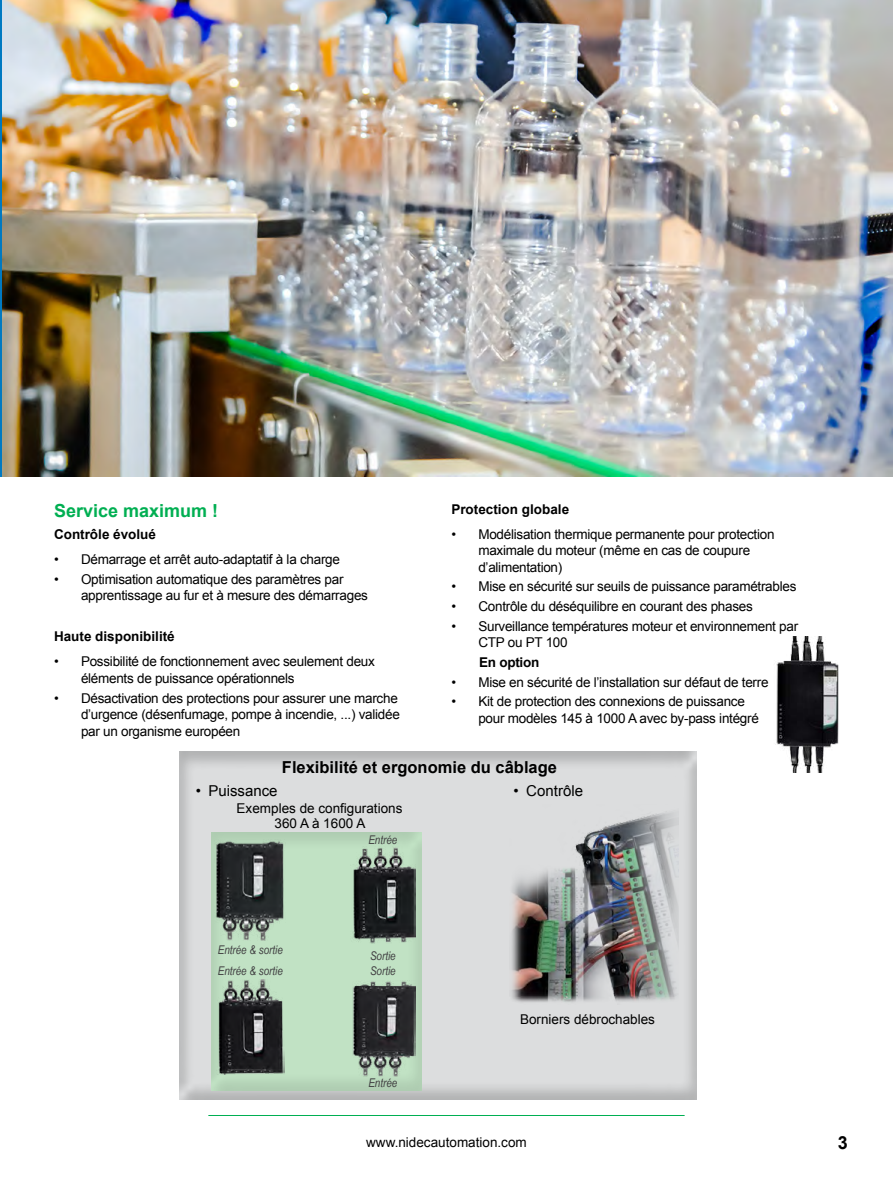
<style>
.page{position:relative;width:893px;height:1191px;background:#fff}
.page>*{position:absolute;margin:0;border:0;box-sizing:border-box;transform-origin:0 0}
.t1{font:700 18px "Arial";color:#00af52}
.t2{font:700 18px "Arial";color:#000}
.t3{font:700 16.5px "Arial";color:#000}
.t4{font:15px "Arial";color:#000}
.t5{font:13.5px/16.5px "Arial";letter-spacing:-.02em;color:#000}
.t6{font:13.5px/15px "Arial";color:#000;text-align:center}
.t7{font:700 13.5px "Arial";color:#000}
.t8{font:700 13.5px "Arial";letter-spacing:-.02em;color:#000}
.t9{font:italic 12px "Arial Narrow";color:#414042}
</style>
<div class="page">
<hr style="left:208px;top:1115px;width:477px;height:1px;background:#00af52">
<img style="left:1px;top:0;width:892px;height:476px">
<img style="left:775px;top:637px;width:64px;height:135px">
<hr style="left:0;top:0;width:1px;height:476px;background:#0079c1">
<div style="left:165px;top:740px;width:544px;height:360px;background:#000;opacity:.2"></div>
<div style="left:196px;top:820px;width:237px;height:271px;background:#000;opacity:.1"></div>
<img style="left:215px;top:840px;width:71px;height:101px">
<img style="left:216px;top:979px;width:68px;height:96px">
<img style="left:352px;top:980px;width:64px;height:96px">
<img style="left:350px;top:847px;width:66px;height:97px">
<img style="left:509px;top:804px;width:169px;height:200px">
<h1 class="t1" style="left:54px;top:498px;width:166px">Service maximum !</h1>
<p class="t7" style="left:54px;top:525px;width:104px">Contrôle évolué</p>
<p class="t5" style="left:54px;top:551px;width:287px">• Démarrage et arrêt auto-adaptatif à la charge</p>
<p class="t5" style="left:81px;top:571px;width:288px;text-indent:-27px">• Optimisation automatique des paramètres par apprentissage au fur et à mesure des démarrages</p>
<p class="t7" style="left:54px;top:627px;width:122px">Haute disponibilité</p>
<p class="t5" style="left:81px;top:653px;width:295px;text-indent:-27px">• Possibilité de fonctionnement avec seulement deux éléments de puissance opérationnels</p>
<p class="t5" style="left:81px;top:689px;width:320px;text-indent:-27px">• Désactivation des protections pour assurer une marche d’urgence (désenfumage, pompe à incendie, ...) validée par un organisme européen</p>
<p class="t7" style="left:451px;top:500px;width:119px">Protection globale</p>
<p class="t5" style="left:478px;top:526px;width:298px;text-indent:-27px">• Modélisation thermique permanente pour protection maximale du moteur (même en cas de coupure d’alimentation)</p>
<p class="t5" style="left:451px;top:578px;width:347px">• Mise en sécurité sur seuils de puissance paramétrables</p>
<p class="t5" style="left:451px;top:598px;width:303px">• Contrôle du déséquilibre en courant des phases</p>
<p class="t5" style="left:478px;top:618px;width:321px;text-indent:-27px">• Surveillance températures moteur et environnement par<br>CTP ou PT 100</p>
<p class="t8" style="left:479px;top:653px;width:62px">En option</p>
<p class="t5" style="left:451px;top:674px;width:319px">• Mise en sécurité de l’installation sur défaut de terre</p>
<p class="t5" style="left:478px;top:693px;width:282px;text-indent:-27px">• Kit de protection des connexions de puissance pour modèles 145 à 1000 A avec by-pass intégré</p>
<p class="t3" style="left:282px;top:756px;width:277px">Flexibilité et ergonomie du câblage</p>
<p class="t4" style="left:196px;top:781px;width:83px">• Puissance</p>
<p class="t6" style="left:237px;top:800px;width:167px">Exemples de configurations<br>360 A à 1600 A</p>
<p class="t9" style="left:218px;top:941px;width:67px">Entrée &amp; sortie</p>
<p class="t9" style="left:218px;top:963px;width:67px">Entrée &amp; sortie</p>
<p class="t9" style="left:368px;top:831px;width:30px">Entrée</p>
<p class="t9" style="left:370px;top:947px;width:27px">Sortie</p>
<p class="t9" style="left:370px;top:963px;width:27px">Sortie</p>
<p class="t9" style="left:368px;top:1074px;width:30px">Entrée</p>
<p class="t4" style="left:514px;top:781px;width:71px">• Contrôle</p>
<p class="t6" style="left:520px;top:1012px;width:137px">Borniers débrochables</p>
<p class="t6" style="left:366px;top:1135px;width:162px">www.nidecautomation.com</p>
<h1 class="t2" style="left:838px;top:1130px;width:12px">3</h1>
</div>
